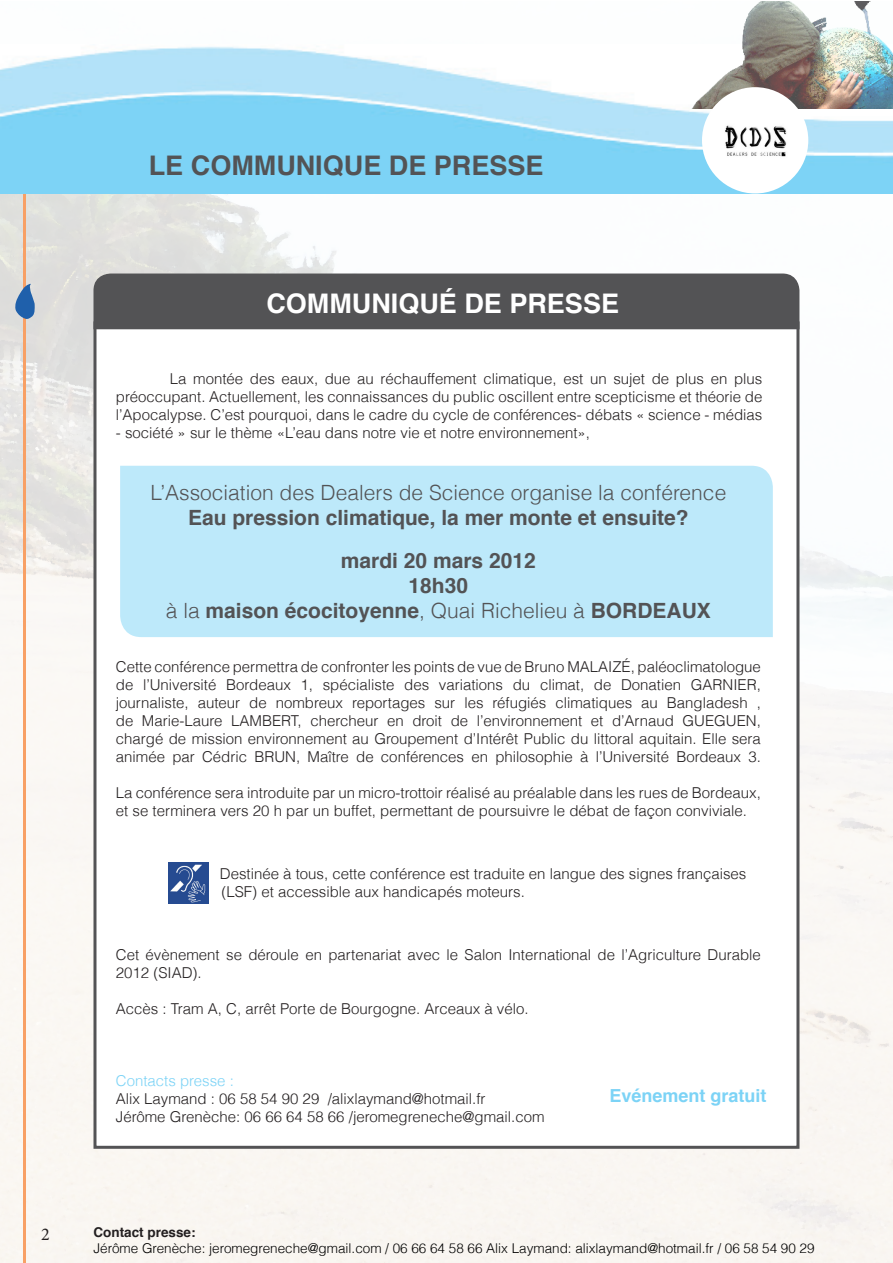
<style>
.page{position:relative;width:893px;height:1263px;background:#fff}
.page>*{position:absolute;margin:0;border:0;box-sizing:border-box;transform-origin:0 0}
.t1{font:700 27px "Helvetica";color:#535355}
.t2{font:700 27px "Helvetica";color:#fff}
.t3{font:700 21px/43.2px "Helvetica";color:#535355;text-align:center}
.t4{font:300 21px "Helvetica";color:#535355}
.t5{font:700 18px "Helvetica";color:#7cd3f6}
.t6{font:18px "Minion Pro";color:#231f20}
.t7{font:300 15px/18px "Helvetica";color:#231f20}
.t8{font:300 15px "Helvetica";color:#7cd3f6}
.t9{font:300 13.5px "Helvetica";color:#000}
.t10{font:700 13.5px "Helvetica";color:#231f20}
.s1{font-weight:300}
</style>
<div class="page">
<img style="left:0;top:193px;width:892px;height:1070px">
<hr style="left:24px;top:85px;width:2px;height:1178px;background:#f8a065">
<img style="left:0;top:46px;width:892px;height:147px">
<svg style="left:15px;top:284px;width:20px;height:35px"></svg>
<div style="left:93px;top:321px;width:706px;height:828px;background:#fff;border:3px solid #535355"></div>
<div style="left:120px;top:466px;width:653px;height:171px;background:#bde9fa"></div>
<div style="left:93px;top:273px;width:706px;height:56px;background:#535355"></div>
<img style="left:169px;top:862px;width:40px;height:41px">
<img style="left:684px;top:1px;width:208px;height:107px">
<div style="left:702px;top:87px;width:106px;height:106px;background:#fff;border-radius:50%"></div>
<img style="left:725px;top:125px;width:62px;height:32px">
<p class="t6" style="left:41px;top:1222px;width:10px">2</p>
<h1 class="t1" style="left:149px;top:154px;width:396px">LE COMMUNIQUE DE PRESSE</h1>
<h1 class="t2" style="left:266px;top:292px;width:354px">COMMUNIQUÉ DE PRESSE</h1>
<p class="t7" style="left:116px;top:371px;width:648px;text-align:justify;text-indent:54px">La montée des eaux, due au réchauffement climatique, est un sujet de plus en plus préoccupant. Actuellement, les connaissances du public oscillent entre scepticisme et théorie de l’Apocalypse. C’est pourquoi, dans le cadre du cycle de conférences- débats « science - médias</p>
<p class="t7" style="left:116px;top:425px;width:476px">- société » sur le thème «L’eau dans notre vie et notre environnement»,</p>
<h2 class="t4" style="left:150px;top:483px;width:577px">L’Association des Dealers de Science organise la conférence</h2>
<h2 class="t3" style="left:188px;top:497px;width:502px">Eau pression climatique, la mer monte et ensuite? mardi 20 mars 2012</h2>
<h2 class="t3" style="left:166px;top:575px;width:547px;line-height:25.2px">18h30<br><span class="s1">à la</span> maison écocitoyenne<span class="s1">, Quai Richelieu à</span> BORDEAUX</h2>
<p class="t7" style="left:116px;top:659px;width:647px;text-align:justify">Cette conférence permettra de confronter les points de vue de Bruno MALAIZÉ, paléoclimatologue de l’Université Bordeaux 1, spécialiste des variations du climat, de Donatien GARNIER, journaliste, auteur de nombreux reportages sur les réfugiés climatiques au Bangladesh , de Marie-Laure LAMBERT, chercheur en droit de l’environnement et d’Arnaud GUEGUEN, chargé de mission environnement au Groupement d’Intérêt Public du littoral aquitain. Elle sera animée par Cédric BRUN, Maître de conférences en philosophie à l’Université Bordeaux 3.</p>
<p class="t7" style="left:116px;top:785px;width:646px">La conférence sera introduite par un micro-trottoir réalisé au préalable dans les rues de Bordeaux, et se terminera vers 20 h par un buffet, permettant de poursuivre le débat de façon conviviale.</p>
<p class="t7" style="left:220px;top:866px;width:528px">Destinée à tous, cette conférence est traduite en langue des signes françaises (LSF) et accessible aux handicapés moteurs.</p>
<p class="t7" style="left:116px;top:947px;width:647px">Cet évènement se déroule en partenariat avec le Salon International de l’Agriculture Durable<br>2012 (SIAD).</p>
<p class="t7" style="left:116px;top:1001px;width:414px">Accès : Tram A, C, arrêt Porte de Bourgogne. Arceaux à vélo.</p>
<p class="t8" style="left:116px;top:1075px;width:120px">Contacts presse :</p>
<p class="t7" style="left:116px;top:1091px;width:430px">Alix Laymand : 06 58 54 90 29 /alixlaymand@hotmail.fr<br>Jérôme Grenèche: 06 66 64 58 66 /jeromegreneche@gmail.com</p>
<p class="t5" style="left:610px;top:1088px;width:159px">Evénement gratuit</p>
<p class="t10" style="left:94px;top:1226px;width:104px">Contact presse:</p>
<p class="t9" style="left:94px;top:1243px;width:723px">Jérôme Grenèche: jeromegreneche@gmail.com / 06 66 64 58 66 Alix Laymand: alixlaymand@hotmail.fr / 06 58 54 90 29</p>
</div>
